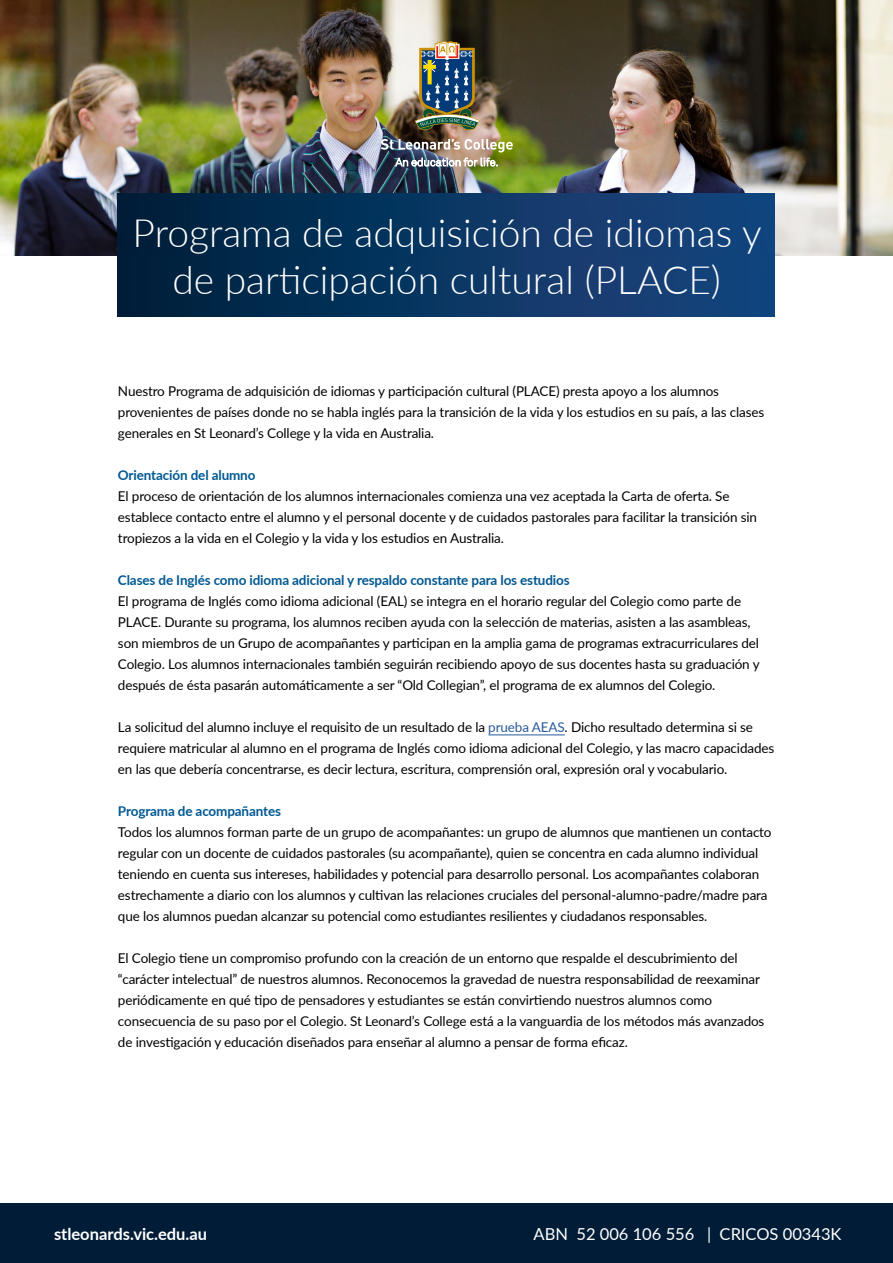
<style>
.page{position:relative;width:893px;height:1263px;background:#fff}
.page>*{position:absolute;margin:0;border:0;box-sizing:border-box;transform-origin:0 0}
.t1{font:300 39px/46.8px "Lato";color:#fff;text-align:center}
.t2{font:16.5px "Lato";color:#fff}
.t3{font:700 16.5px "Lato";color:#fff}
.t4{font:13.5px/21px "Lato";letter-spacing:-.01em;color:#000}
.t5{font:700 13.5px "Lato";letter-spacing:-.01em;color:#005892}
.s1{color:#275b9b}
</style>
<div class="page">
<img style="left:0;top:0;width:893px;height:255px">
<div style="left:0;top:1203px;width:893px;height:60px;background:#001c37"></div>
<img style="left:345px;top:148px;width:184px;height:30px">
<img style="left:381px;top:139px;width:132px;height:13px">
<img style="left:415px;top:41px;width:65px;height:91px">
<svg style="left:395px;top:158px;width:103px;height:8px"></svg>
<div style="left:118px;top:193px;width:657px;height:124px;background:linear-gradient(to right,#00213c,#194883)"></div>
<hr style="left:488px;top:735px;width:77px;height:1px;background:#275b9b">
<h1 class="t1" style="left:133px;top:209px;width:631px">Programa de adquisición de idiomas y de participación cultural (PLACE)</h1>
<p class="t4" style="left:118px;top:380px;width:648px">Nuestro Programa de adquisición de idiomas y participación cultural (PLACE) presta apoyo a los alumnos provenientes de países donde no se habla inglés para la transición de la vida y los estudios en su país, a las clases generales en St Leonard’s College y la vida en Australia.</p>
<p class="t5" style="left:118px;top:465px;width:139px">Orientación del alumno</p>
<p class="t4" style="left:118px;top:485px;width:641px">El proceso de orientación de los alumnos internacionales comienza una vez aceptada la Carta de oferta. Se establece contacto entre el alumno y el personal docente y de cuidados pastorales para facilitar la transición sin tropiezos a la vida en el Colegio y la vida y los estudios en Australia.</p>
<p class="t5" style="left:118px;top:570px;width:453px">Clases de Inglés como idioma adicional y respaldo constante para los estudios</p>
<p class="t4" style="left:118px;top:590px;width:643px">El programa de Inglés como idioma adicional (EAL) se integra en el horario regular del Colegio como parte de PLACE. Durante su programa, los alumnos reciben ayuda con la selección de materias, asisten a las asambleas, son miembros de un Grupo de acompañantes y participan en la amplia gama de programas extracurriculares del Colegio. Los alumnos internacionales también seguirán recibiendo apoyo de sus docentes hasta su graduación y después de ésta pasarán automáticamente a ser “Old Collegian”, el programa de ex alumnos del Colegio.</p>
<p class="t4" style="left:118px;top:716px;width:658px">La solicitud del alumno incluye el requisito de un resultado de la <span class="s1">prueba AEAS</span>. Dicho resultado determina si se requiere matricular al alumno en el programa de Inglés como idioma adicional del Colegio, y las macro capacidades en las que debería concentrarse, es decir lectura, escritura, comprensión oral, expresión oral y vocabulario.</p>
<p class="t5" style="left:118px;top:801px;width:165px">Programa de acompañantes</p>
<p class="t4" style="left:118px;top:821px;width:655px">Todos los alumnos forman parte de un grupo de acompañantes: un grupo de alumnos que mantienen un contacto regular con un docente de cuidados pastorales (su acompañante), quien se concentra en cada alumno individual teniendo en cuenta sus intereses, habilidades y potencial para desarrollo personal. Los acompañantes colaboran estrechamente a diario con los alumnos y cultivan las relaciones cruciales del personal-alumno-padre/madre para que los alumnos puedan alcanzar su potencial como estudiantes resilientes y ciudadanos responsables.</p>
<p class="t4" style="left:118px;top:947px;width:648px">El Colegio tiene un compromiso profundo con la creación de un entorno que respalde el descubrimiento del “carácter intelectual” de nuestros alumnos. Reconocemos la gravedad de nuestra responsabilidad de reexaminar periódicamente en qué tipo de pensadores y estudiantes se están convirtiendo nuestros alumnos como consecuencia de su paso por el Colegio. St Leonard’s College está a la vanguardia de los métodos más avanzados de investigación y educación diseñados para enseñar al alumno a pensar de forma eficaz.</p>
<p class="t3" style="left:54px;top:1222px;width:155px">stleonards.vic.edu.au</p>
<p class="t2" style="left:534px;top:1222px;width:309px">ABN 52 006 106 556 | CRICOS 00343K</p>
</div>
